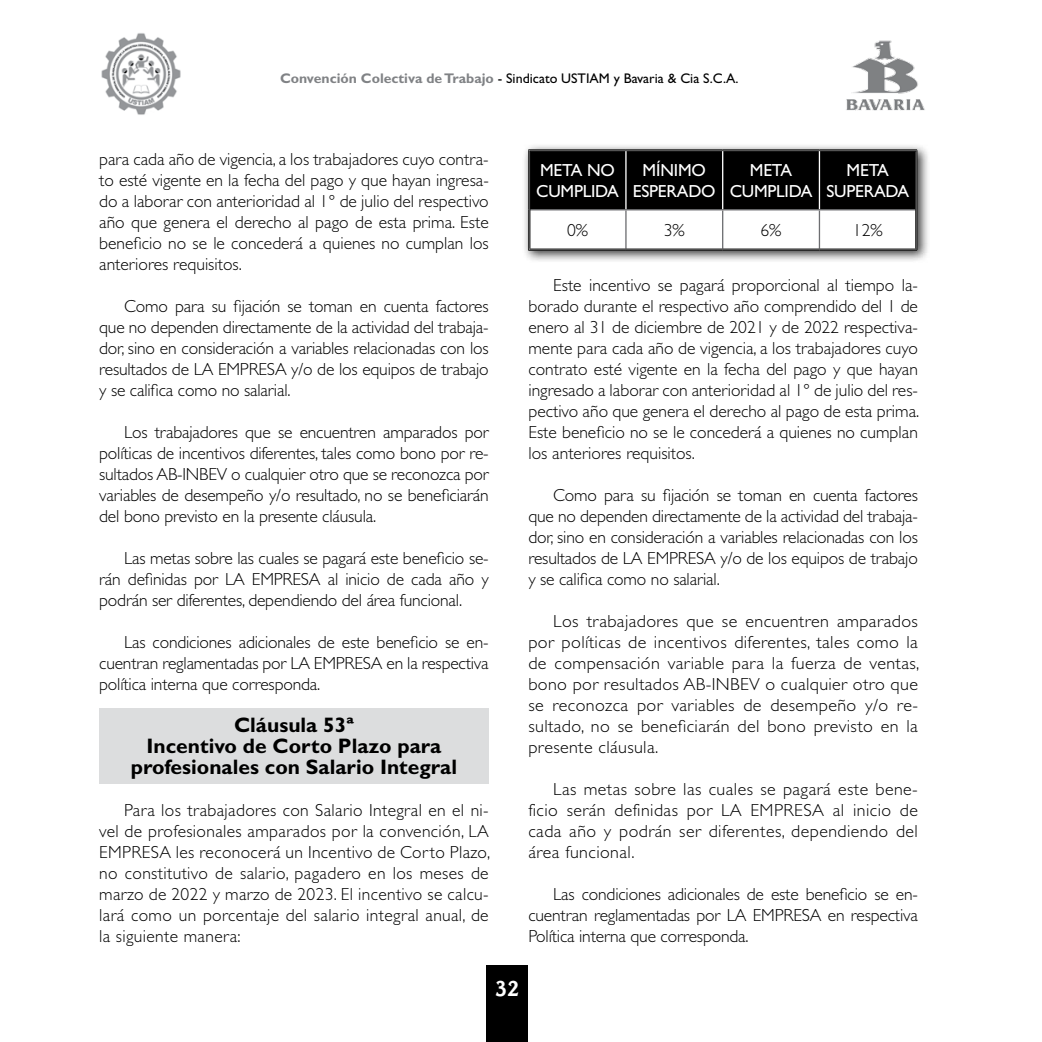
<style>
.page{position:relative;width:1042px;height:1042px;background:#fff}
.page>*{position:absolute;margin:0;border:0;box-sizing:border-box;transform-origin:0 0}
.t1{font:700 21px/21px "Gill Sans";color:#000;text-align:center}
.t2{font:700 21px "Cantoria";color:#fff}
.t3{font:300 17.5px/21px "Gill Sans";letter-spacing:-.01em;color:#000;text-align:justify}
.t4{font:17.5px/21px "Gill Sans";letter-spacing:-.01em;color:#fff;text-align:center}
.t5{font:14px "Gill Sans";color:#000}
.s1{font-weight:700;color:#808285}
</style>
<div class="page">
<img style="left:846px;top:40px;width:79px;height:71px">
<img style="left:101px;top:33px;width:80px;height:82px">
<div style="left:486px;top:966px;width:42px;height:76px;background:#000"></div>
<div style="left:99px;top:708px;width:390px;height:76px;background:#dcddde"></div>
<div style="left:522px;top:143px;width:408px;height:120px;background:#000;opacity:.75"></div>
<svg style="left:530px;top:152px;width:385px;height:97px"></svg>
<hr style="left:528px;top:149px;width:98px;height:2px;background:#fff">
<hr style="left:626px;top:149px;width:97px;height:2px;background:#fff">
<hr style="left:723px;top:149px;width:96px;height:2px;background:#fff">
<hr style="left:819px;top:149px;width:98px;height:2px;background:#fff">
<hr style="left:528px;top:249px;width:98px;height:1px;background:#fff">
<hr style="left:530px;top:209px;width:96px;height:1px;background:#6d6e71">
<hr style="left:626px;top:209px;width:97px;height:1px;background:#6d6e71">
<hr style="left:625px;top:210px;width:1px;height:39px;background:#6d6e71">
<hr style="left:723px;top:209px;width:96px;height:1px;background:#6d6e71">
<hr style="left:722px;top:210px;width:1px;height:39px;background:#6d6e71">
<hr style="left:819px;top:209px;width:96px;height:1px;background:#6d6e71">
<hr style="left:819px;top:210px;width:1px;height:39px;background:#6d6e71">
<hr style="left:528px;top:149px;width:98px;height:1px;background:#000">
<hr style="left:530px;top:151px;width:96px;height:1px;background:#000">
<hr style="left:528px;top:150px;width:1px;height:60px;background:#000">
<hr style="left:529px;top:151px;width:1px;height:59px;background:#000">
<hr style="left:626px;top:149px;width:97px;height:1px;background:#000">
<hr style="left:626px;top:151px;width:97px;height:1px;background:#000">
<hr style="left:723px;top:149px;width:96px;height:1px;background:#000">
<hr style="left:723px;top:151px;width:96px;height:1px;background:#000">
<hr style="left:819px;top:149px;width:98px;height:1px;background:#000">
<hr style="left:819px;top:151px;width:97px;height:1px;background:#000">
<hr style="left:915px;top:151px;width:1px;height:59px;background:#000">
<hr style="left:916px;top:150px;width:1px;height:60px;background:#000">
<hr style="left:528px;top:210px;width:1px;height:40px;background:#000">
<hr style="left:529px;top:210px;width:1px;height:39px;background:#000">
<hr style="left:915px;top:210px;width:1px;height:39px;background:#000">
<hr style="left:916px;top:210px;width:1px;height:40px;background:#000">
<hr style="left:530px;top:249px;width:96px;height:1px;background:#000">
<hr style="left:528px;top:250px;width:98px;height:1px;background:#000">
<hr style="left:626px;top:249px;width:97px;height:1px;background:#000">
<hr style="left:626px;top:250px;width:97px;height:1px;background:#000">
<hr style="left:723px;top:249px;width:96px;height:1px;background:#000">
<hr style="left:723px;top:250px;width:96px;height:1px;background:#000">
<hr style="left:819px;top:249px;width:97px;height:1px;background:#000">
<hr style="left:819px;top:250px;width:98px;height:1px;background:#000">
<hr style="left:625px;top:151px;width:1px;height:58px;background:#fff">
<hr style="left:722px;top:151px;width:1px;height:58px;background:#fff">
<hr style="left:819px;top:151px;width:1px;height:58px;background:#fff">
<p class="t5" style="left:280px;top:70px;width:460px"><span class="s1">Convención Colectiva de Trabajo</span> - Sindicato USTIAM y Bavaria &amp; Cia S.C.A.</p>
<p class="t3" style="left:99px;top:149px;width:391px">para cada año de vigencia, a los trabajadores cuyo contra&shy;to esté vigente en la fecha del pago y que hayan ingresa&shy;do a laborar con anterioridad al 1° de julio del respectivo año que genera el derecho al pago de esta prima. Este beneficio no se le concederá a quienes no cumplan los anteriores requisitos.</p>
<p class="t3" style="left:99px;top:296px;width:391px;text-indent:25px">Como para su fijación se toman en cuenta factores que no dependen directamente de la actividad del trabaja&shy;dor, sino en consideración a variables relacionadas con los resultados de LA EMPRESA y/o de los equipos de trabajo y se califica como no salarial.</p>
<p class="t3" style="left:99px;top:422px;width:391px;text-indent:25px">Los trabajadores que se encuentren amparados por políticas de incentivos diferentes, tales como bono por re&shy;sultados AB-INBEV o cualquier otro que se reconozca por variables de desempeño y/o resultado, no se beneficiarán del bono previsto en la presente cláusula.</p>
<p class="t3" style="left:99px;top:548px;width:391px;text-indent:25px">Las metas sobre las cuales se pagará este beneficio se&shy;rán definidas por LA EMPRESA al inicio de cada año y podrán ser diferentes, dependiendo del área funcional.</p>
<p class="t3" style="left:99px;top:632px;width:391px;text-indent:25px">Las condiciones adicionales de este beneficio se en&shy;cuentran reglamentadas por LA EMPRESA en la respectiva política interna que corresponda.</p>
<p class="t1" style="left:131px;top:714px;width:328px">Cláusula 53ª<br>Incentivo de Corto Plazo para profesionales con Salario Integral</p>
<p class="t3" style="left:99px;top:800px;width:392px;text-indent:25px">Para los trabajadores con Salario Integral en el ni&shy;vel de profesionales amparados por la convención, LA EMPRESA les reconocerá un Incentivo de Corto Plazo, no constitutivo de salario, pagadero en los meses de marzo de 2022 y marzo de 2023. El incentivo se calcu&shy;lará como un porcentaje del salario integral anual, de la siguiente manera:</p>
<p class="t4" style="left:536px;top:160px;width:84px;text-align:left">META NO<br>CUMPLIDA</p>
<p class="t4" style="left:633px;top:160px;width:84px">MÍNIMO<br>ESPERADO</p>
<p class="t4" style="left:729px;top:160px;width:84px">META<br>CUMPLIDA</p>
<p class="t4" style="left:826px;top:160px;width:84px">META<br>SUPERADA</p>
<p class="t3" style="left:567px;top:220px;width:22px">0%</p>
<p class="t3" style="left:664px;top:220px;width:22px">3%</p>
<p class="t3" style="left:760px;top:220px;width:22px">6%</p>
<p class="t3" style="left:853px;top:220px;width:31px">12%</p>
<p class="t3" style="left:528px;top:275px;width:392px;text-indent:25px">Este incentivo se pagará proporcional al tiempo la&shy;borado durante el respectivo año comprendido del 1 de enero al 31 de diciembre de 2021 y de 2022 respectiva&shy;mente para cada año de vigencia, a los trabajadores cuyo contrato esté vigente en la fecha del pago y que hayan ingresado a laborar con anterioridad al 1° de julio del res&shy;pectivo año que genera el derecho al pago de esta prima.<br>Este beneficio no se le concederá a quienes no cumplan los anteriores requisitos.</p>
<p class="t3" style="left:528px;top:485px;width:391px;text-indent:25px">Como para su fijación se toman en cuenta factores que no dependen directamente de la actividad del trabaja&shy;dor, sino en consideración a variables relacionadas con los resultados de LA EMPRESA y/o de los equipos de trabajo y se califica como no salarial.</p>
<p class="t3" style="left:528px;top:611px;width:392px;text-indent:25px">Los trabajadores que se encuentren amparados por políticas de incentivos diferentes, tales como la de compensación variable para la fuerza de ventas, bono por resultados AB-INBEV o cualquier otro que se reconozca por variables de desempeño y/o re&shy;sultado, no se beneficiarán del bono previsto en la presente cláusula.</p>
<p class="t3" style="left:528px;top:779px;width:391px;text-indent:25px">Las metas sobre las cuales se pagará este bene&shy;ficio serán definidas por LA EMPRESA al inicio de cada año y podrán ser diferentes, dependiendo del área funcional.</p>
<p class="t3" style="left:528px;top:884px;width:391px;text-indent:25px">Las condiciones adicionales de este beneficio se en&shy;cuentran reglamentadas por LA EMPRESA en respectiva Política interna que corresponda.</p>
<p class="t2" style="left:495px;top:976px;width:26px">32</p>
</div>
